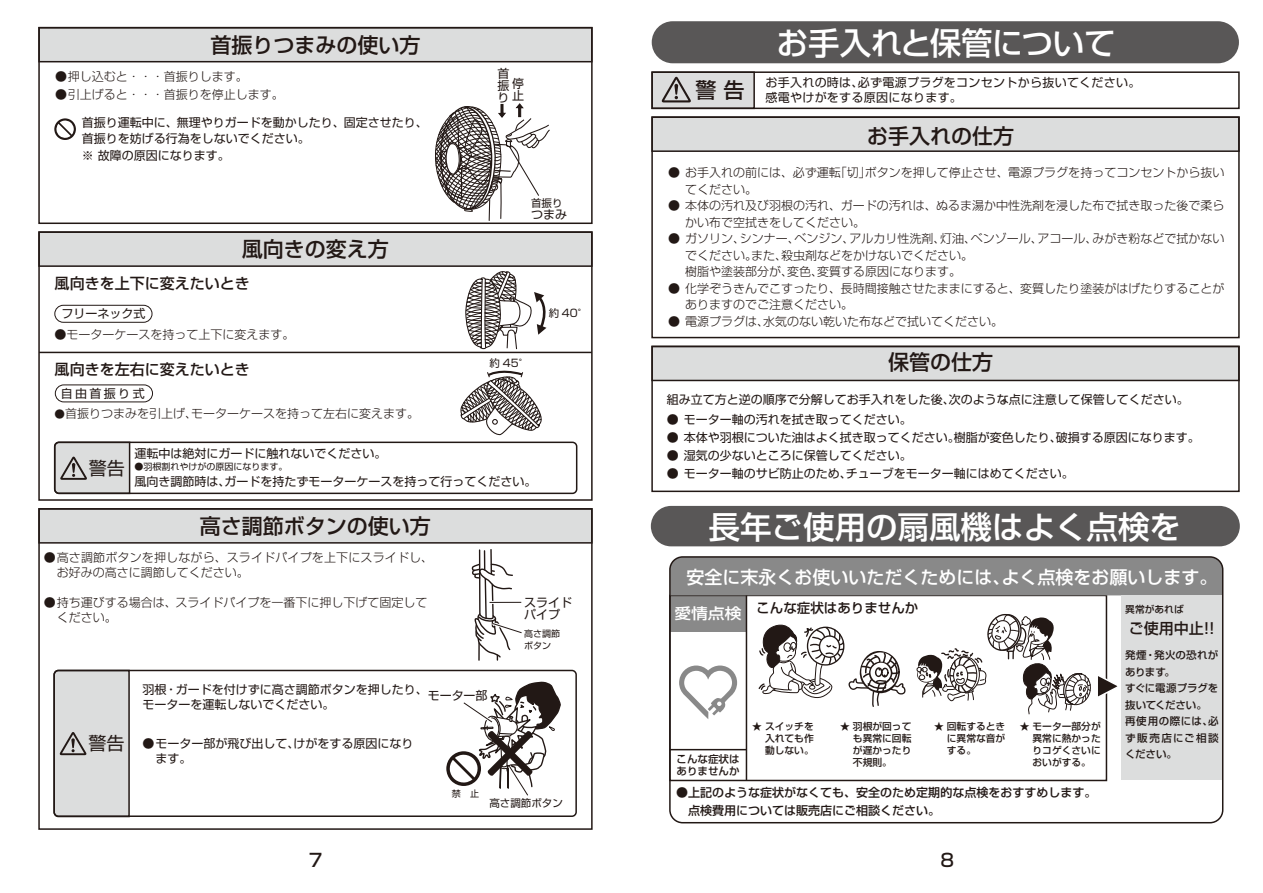
<style>
.page{position:relative;width:1263px;height:893px;background:#fff}
.page>*{position:absolute;margin:0;border:0;box-sizing:border-box;transform-origin:0 0}
.t1{font:500 31.5px "Shin Go Pro";color:#fff}
.t2{font:500 21px "Shin Go Pro";color:#221815}
.t3{font:500 18px "Shin Go Pro";color:#fff}
.t4{font:18px "Shin Go Pro";color:#221815}
.t5{font:500 18px "Shin Go Pro";color:#221815}
.t6{font:500 15px "Shin Go Pro";color:#221815}
.t7{font:500 15px "Shin Go Pro";color:#fff;scale:1.12 1}
.t8{font:500 13.5px "Shin Go Pro";color:#221815}
.t9{font:300 12px/16.5px "Shin Go Pro";color:#221815}
.t10{font:12px/12px "Shin Go Pro";color:#221815}
.t11{font:500 12px/18px "Shin Go Pro";color:#221815}
.t12{font:12px/15px "Shin Go Pro";letter-spacing:.025em;color:#221815}
.t13{font:500 10.5px/16.5px "Shin Go Pro";color:#221815}
.t14{font:10.5px "Shin Go Pro";color:#221815}
.t15{font:500 9.75px/12px "Shin Go Pro";color:#221815;text-align:justify}
.t16{font:9px/12px "Shin Go Pro";color:#221815}
.s1{font-size:10.5px}
</style>
<div class="page">
<svg style="left:1002px;top:399px;width:4px;height:4px"></svg>
<div style="left:651px;top:116px;width:589px;height:36px;background:#dcdddd;border:2px solid #221815"></div>
<div style="left:651px;top:116px;width:589px;height:222px;border:2px solid #221815"></div>
<div style="left:651px;top:71px;width:104px;height:38px;background:#dcdddd;border:2px solid #221815"></div>
<div style="left:651px;top:71px;width:589px;height:38px;border:2px solid #221815"></div>
<svg style="left:661px;top:76px;width:30px;height:26px"></svg>
<div style="left:652px;top:21px;width:587px;height:42px;background:#595757;border-radius:21px"></div>
<div style="left:651px;top:346px;width:589px;height:35px;background:#dcdddd;border:2px solid #221815"></div>
<div style="left:651px;top:346px;width:589px;height:146px;border:2px solid #221815"></div>
<div style="left:651px;top:506px;width:589px;height:40px;background:#595757;border-radius:20px"></div>
<div style="left:670px;top:595px;width:76px;height:37px;background:#898989"></div>
<div style="left:669px;top:595px;width:438px;height:186px;border:2px solid #221815"></div>
<div style="left:672px;top:557px;width:551px;height:38px;background:#898989"></div>
<div style="left:1121px;top:595px;width:101px;height:185px;background:#dcdddd"></div>
<hr style="left:746px;top:595px;width:1px;height:185px;background:#221815">
<div style="left:669px;top:556px;width:554px;height:267px;border:2px solid #221815;border-radius:13px"></div>
<svg style="left:679px;top:665px;width:58px;height:54px"></svg>
<svg style="left:758px;top:624px;width:148px;height:83px"></svg>
<svg style="left:916px;top:613px;width:202px;height:102px"></svg>
<hr style="left:670px;top:749px;width:76px;height:1px;background:#221815">
<svg style="left:446px;top:549px;width:116px;height:247px"></svg>
<div style="left:38px;top:508px;width:555px;height:36px;background:#dcdddd;border:2px solid #221815"></div>
<div style="left:38px;top:508px;width:555px;height:322px;border:2px solid #221815"></div>
<svg style="left:56px;top:669px;width:75px;height:149px;background:#d5d5d5"></svg>
<div style="left:53px;top:670px;width:524px;height:147px;border:2px solid #221815;border-radius:4px"></div>
<div style="left:38px;top:27px;width:555px;height:35px;background:#dcdddd;border:2px solid #221815"></div>
<div style="left:38px;top:27px;width:555px;height:197px;border:2px solid #221815"></div>
<svg style="left:54px;top:118px;width:22px;height:22px"></svg>
<svg style="left:53px;top:441px;width:78px;height:54px;background:#cdcdcd"></svg>
<div style="left:54px;top:442px;width:523px;height:52px;border:2px solid #221815;border-radius:4px"></div>
<div style="left:38px;top:231px;width:555px;height:36px;background:#dcdddd;border:2px solid #221815"></div>
<div style="left:38px;top:231px;width:555px;height:270px;border:2px solid #221815"></div>
<div style="left:55px;top:385px;width:98px;height:17px;border:1px solid #221815;border-radius:9px"></div>
<div style="left:54px;top:305px;width:98px;height:18px;border:1px solid #221815;border-radius:9px"></div>
<hr style="left:39px;top:352px;width:553px;height:1px;background:#221815">
<svg style="left:424px;top:103px;width:127px;height:119px"></svg>
<svg style="left:460px;top:265px;width:89px;height:171px"></svg>
<h2 class="t2" style="left:210px;top:28px;width:211px">首振りつまみの使い方</h2>
<p class="t9" style="left:55px;top:66px;width:194px">●押し込むと・・・首振りします。</p>
<p class="t9" style="left:55px;top:84px;width:230px">●引上げると・・・首振りを停止します。</p>
<p class="t10" style="left:82px;top:112px;width:348px;line-height:16.5px">首振り運転中に、無理やりガードを動かしたり、固定させたり、首振りを妨げる行為をしないでください。<br>※ 故障の原因になります。</p>
<h2 class="t2" style="left:242px;top:232px;width:148px">風向きの変え方</h2>
<p class="t6" style="left:55px;top:271px;width:196px">風向きを上下に変えたいとき</p>
<p class="t10" style="left:61px;top:306px;width:86px">フリーネック式</p>
<p class="t9" style="left:55px;top:325px;width:241px">●モーターケースを持って上下に変えます。</p>
<p class="t6" style="left:55px;top:357px;width:196px">風向きを左右に変えたいとき</p>
<p class="t10" style="left:61px;top:386px;width:86px">自由首振り式</p>
<p class="t10" style="left:498px;top:66px;width:13px;text-align:justify">首振り</p>
<p class="t10" style="left:512px;top:76px;width:13px">停止</p>
<p class="t14" style="left:531px;top:195px;width:33px">首振り</p>
<p class="t10" style="left:531px;top:207px;width:38px">つまみ</p>
<p class="t14" style="left:490px;top:354px;width:41px">約 45°</p>
<p class="t14" style="left:549px;top:304px;width:41px">約 40°</p>
<p class="t9" style="left:55px;top:404px;width:366px"><span class="s1">●</span>首振りつまみを引上げ、モーターケースを持って左右に変えます。</p>
<p class="t10" style="left:134px;top:446px;width:253px">運転中は絶対にガードに触れないでください。</p>
<p class="t16" style="left:134px;top:460px;width:154px">●羽根割れやけがの原因になります。</p>
<p class="t10" style="left:134px;top:474px;width:403px">風向き調節時は、ガードを持たずモーターケースを持って行ってください。</p>
<h3 class="t4" style="left:89px;top:453px;width:37px">警告</h3>
<h2 class="t2" style="left:200px;top:509px;width:232px">高さ調節ボタンの使い方</h2>
<p class="t9" style="left:57px;top:549px;width:378px;line-height:15px;text-indent:-13px">●高さ調節ボタンを押しながら、スライドパイプを上下にスライドし、お好みの高さに調節してください。</p>
<p class="t9" style="left:57px;top:594px;width:372px;line-height:15px;text-indent:-13px">●持ち運びする場合は、スライドパイプを一番下に押し下げて固定してください。</p>
<h3 class="t4" style="left:88px;top:729px;width:37px">警告</h3>
<p class="t10" style="left:143px;top:680px;width:287px;line-height:15px">羽根・ガードを付けずに高さ調節ボタンを押したり、モーターを運転しないでください。</p>
<p class="t10" style="left:155px;top:734px;width:260px;line-height:15px;text-indent:-13px">●モーター部が飛び出して、けがをする原因になります。</p>
<p class="t10" style="left:428px;top:688px;width:61px">モーター部</p>
<p class="t10" style="left:524px;top:595px;width:49px">スライドパイプ</p>
<p class="t16" style="left:524px;top:626px;width:37px">高さ調節ボタン</p>
<p class="t16" style="left:452px;top:787px;width:29px">禁　止</p>
<p class="t14" style="left:489px;top:794px;width:75px">高さ調節ボタン</p>
<h1 class="t1" style="left:777px;top:17px;width:340px">お手入れと保管について</h1>
<p class="t12" style="left:696px;top:74px;width:446px;text-indent:70px">お手入れの時は、必ず電源プラグをコンセントから抜いてください。<sup>警告</sup> 感電やけがをする原因になります。</p>
<h2 class="t2" style="left:867px;top:119px;width:148px">お手入れの仕方</h2>
<p class="t9" style="left:685px;top:163px;width:541px;text-indent:-17px">● お手入れの前には、必ず運転「切」ボタンを押して停止させ、電源プラグを持ってコンセントから抜いてください。</p>
<p class="t9" style="left:685px;top:196px;width:541px;text-indent:-17px">● 本体の汚れ及び羽根の汚れ、ガードの汚れは、ぬるま湯か中性洗剤を浸した布で拭き取った後で柔らかい布で空拭きをしてください。</p>
<p class="t9" style="left:685px;top:229px;width:541px;text-indent:-17px">● ガソリン、シンナー、ベンジン、アルカリ性洗剤、灯油、ベンゾール、アコール、みがき粉などで拭かないでください。また、殺虫剤などをかけないでください。<br>樹脂や塗装部分が、変色、変質する原因になります。</p>
<p class="t9" style="left:685px;top:278px;width:541px;text-indent:-17px">● 化学ぞうきんでこすったり、長時間接触させたままにすると、変質したり塗装がはげたりすることがありますのでご注意ください。</p>
<p class="t9" style="left:668px;top:311px;width:337px">● 電源プラグは、水気のない乾いた布などで拭いてください。</p>
<h2 class="t2" style="left:888px;top:345px;width:106px">保管の仕方</h2>
<p class="t10" style="left:667px;top:392px;width:523px">組み立て方と逆の順序で分解してお手入れをした後、次のような点に注意して保管してください。</p>
<p class="t10" style="left:667px;top:412px;width:247px">● モーター軸の汚れを拭き取ってください。</p>
<p class="t10" style="left:667px;top:430px;width:535px">● 本体や羽根についた油はよく拭き取ってください。樹脂が変色したり、破損する原因になります。</p>
<p class="t10" style="left:667px;top:448px;width:247px">● 湿気の少ないところに保管してください。</p>
<p class="t10" style="left:667px;top:466px;width:409px">● モーター軸のサビ防止のため、チューブをモーター軸にはめてください。</p>
<h1 class="t1" style="left:708px;top:501px;width:474px">長年ご使用の扇風機はよく点検を</h1>
<h3 class="t3" style="left:686px;top:562px;width:532px">安全に末永くお使いいただくためには、よく点検をお願いします。</h3>
<p class="t8" style="left:756px;top:597px;width:163px">こんな症状はありませんか</p>
<p class="t15" style="left:1125px;top:602px;width:60px">異常があれば</p>
<p class="t6" style="left:1129px;top:616px;width:88px">ご使用中止!!</p>
<p class="t13" style="left:1125px;top:646px;width:95px">発煙・発火の恐れがあります。<br>すぐに電源プラグを抜いてください。再使用の際には､必ず販売店にご相談ください。</p>
<p class="t7" style="left:674px;top:601px;width:61px">愛情点検</p>
<p class="t15" style="left:765px;top:719px;width:50px;text-indent:-13px">★ スイッチを入れても作動しない。</p>
<p class="t15" style="left:853px;top:719px;width:60px;text-indent:-13px">★ 羽根が回っても異常に回転が遅かったり不規則。</p>
<p class="t15" style="left:947px;top:719px;width:60px;text-indent:-13px">★ 回転するときに異常な音がする。</p>
<p class="t15" style="left:1032px;top:719px;width:70px;text-indent:-13px">★ モーター部分が異常に熱かったりコゲくさいにおいがする。</p>
<p class="t11" style="left:676px;top:782px;width:422px">●上記のような症状がなくても、安全のため定期的な点検をおすすめします。　点検費用については販売店にご相談ください。</p>
<p class="t13" style="left:676px;top:752px;width:64px;line-height:12px">こんな症状はありませんか</p>
<h3 class="t5" style="left:309px;top:845px;width:15px">7</h3>
<h3 class="t5" style="left:940px;top:845px;width:15px">8</h3>
</div>
